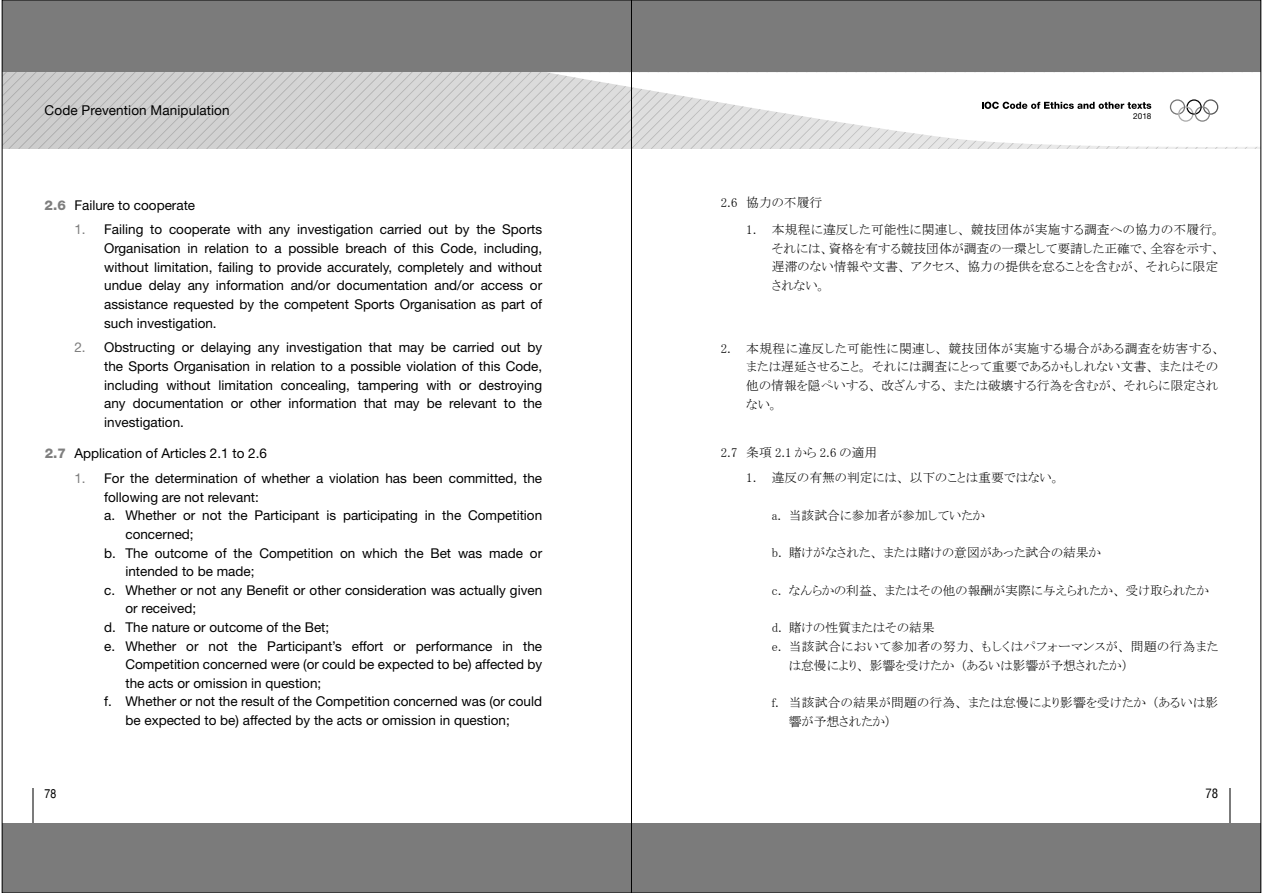
<style>
.page{position:relative;width:1263px;height:893px;background:#fff}
.page>*{position:absolute;margin:0;border:0;box-sizing:border-box;transform-origin:0 0}
.t1{font:13.5px/18.6px "Helvetica Neue LT Std";color:#000;text-align:justify}
.t2{font:13.5px "Helvetica Neue";letter-spacing:.01em;color:#000}
.t3{font:12.75px/18.8px "MS P Mincho";letter-spacing:.005em;color:#000}
.t4{font:12.75px "MS P Mincho";letter-spacing:.03em;color:#000}
.t5{font:condensed 12.75px "Helvetica";color:#000}
.t6{font:condensed 12.75px "Helvetica";color:#000}
.t7{font:8.25px "Helvetica Neue LT Std";color:#000}
.s1{font-weight:800;color:#7e7e7e}
.s2{color:#7e7e7e}
</style>
<div class="page">
<div style="left:2px;top:0;width:629px;height:72px;background:#7b7b7b"></div>
<div style="left:2px;top:823px;width:629px;height:70px;background:#7b7b7b"></div>
<hr style="left:33px;top:789px;width:1px;height:34px;background:#7b7b7b">
<div style="left:631px;top:0;width:630px;height:72px;background:#7b7b7b"></div>
<hr style="left:1229px;top:789px;width:1px;height:34px;background:#7b7b7b">
<div style="left:631px;top:823px;width:630px;height:70px;background:#7b7b7b"></div>
<svg style="left:2px;top:72px;width:1257px;height:77px"></svg>
<p class="t2" style="left:45px;top:103px;width:187px">Code Prevention Manipulation</p>
<p class="t1" style="left:45px;top:195px;width:152px"><span class="s1">2.6</span> Failure to cooperate</p>
<p class="t1" style="left:104px;top:220px;width:439px;text-indent:-30px"><span class="s2">1.</span> Failing to cooperate with any investigation carried out by the Sports Organisation in relation to a possible breach of this Code, including, without limitation, failing to provide accurately, completely and without undue delay any information and/or documentation and/or access or assistance requested by the competent Sports Organisation as part of such investigation.</p>
<p class="t1" style="left:104px;top:338px;width:440px;text-indent:-30px"><span class="s2">2.</span> Obstructing or delaying any investigation that may be carried out by the Sports Organisation in relation to a possible violation of this Code, including without limitation concealing, tampering with or destroying any documentation or other information that may be relevant to the investigation.</p>
<p class="t1" style="left:45px;top:444px;width:224px"><span class="s1">2.7</span> Application of Articles 2.1 to 2.6</p>
<p class="t1" style="left:74px;top:469px;width:469px"><span class="s2">1.</span> For the determination of whether a violation has been committed, the</p>
<p class="t1" style="left:104px;top:488px;width:156px">following are not relevant:</p>
<p class="t1" style="left:104px;top:506px;width:439px">a. Whether or not the Participant is participating in the Competition</p>
<p class="t1" style="left:125px;top:525px;width:70px">concerned;</p>
<p class="t1" style="left:104px;top:543px;width:439px">b. The outcome of the Competition on which the Bet was made or</p>
<p class="t1" style="left:125px;top:562px;width:131px">intended to be made;</p>
<p class="t1" style="left:104px;top:581px;width:439px">c. Whether or not any Benefit or other consideration was actually given</p>
<p class="t1" style="left:125px;top:599px;width:72px">or received;</p>
<p class="t1" style="left:104px;top:618px;width:227px">d. The nature or outcome of the Bet;</p>
<p class="t1" style="left:104px;top:636px;width:439px">e. Whether or not the Participant’s effort or performance in the</p>
<p class="t1" style="left:125px;top:655px;width:418px">Competition concerned were (or could be expected to be) affected by</p>
<p class="t1" style="left:125px;top:674px;width:197px">the acts or omission in question;</p>
<p class="t1" style="left:104px;top:692px;width:439px">f. Whether or not the result of the Competition concerned was (or could</p>
<p class="t1" style="left:125px;top:711px;width:386px">be expected to be) affected by the acts or omission in question;</p>
<p class="t5" style="left:45px;top:786px;width:13px">78</p>
<p class="t7" style="left:1133px;top:111px;width:20px">2018</p>
<p class="t3" style="left:721px;top:193px;width:103px">2.6 協力の不履行</p>
<p class="t3" style="left:772px;top:220px;width:450px;text-indent:-26px">1. 本規程に違反した可能性に関連し、競技団体が実施する調査への協力の不履行。それには、資格を有する競技団体が調査の一環として要請した正確で、全容を示す、遅滞のない情報や文書、アクセス、協力の提供を怠ることを含むが、それらに限定されない。</p>
<p class="t3" style="left:746px;top:339px;width:476px;text-indent:-26px">2. 本規程に違反した可能性に関連し、競技団体が実施する場合がある調査を妨害する、または遅延させること。それには調査にとって重要であるかもしれない文書、またはその他の情報を隠ぺいする、改ざんする、または破壊する行為を含むが、それらに限定されない。</p>
<p class="t3" style="left:721px;top:443px;width:158px">2.7 条項 2.1 から 2.6 の適用</p>
<p class="t3" style="left:746px;top:468px;width:315px">1. 違反の有無の判定には、以下のことは重要ではない。</p>
<p class="t3" style="left:772px;top:506px;width:215px">a. 当該試合に参加者が参加していたか</p>
<p class="t3" style="left:772px;top:543px;width:330px">b. 賭けがなされた、または賭けの意図があった試合の結果か</p>
<p class="t3" style="left:772px;top:581px;width:438px">c. なんらかの利益、またはその他の報酬が実際に与えられたか、受け取られたか</p>
<p class="t3" style="left:772px;top:618px;width:164px">d. 賭けの性質またはその結果</p>
<p class="t4" style="left:772px;top:640px;width:448px">e. 当該試合において参加者の努力、もしくはパフォーマンスが、問題の行為また</p>
<p class="t3" style="left:789px;top:656px;width:341px">は怠慢により、影響を受けたか（あるいは影響が予想されたか）</p>
<p class="t3" style="left:789px;top:693px;width:431px;text-indent:-17px">f. 当該試合の結果が問題の行為、または怠慢により影響を受けたか（あるいは影響が予想されたか）</p>
<p class="t6" style="left:1205px;top:785px;width:14px">78</p>
</div>
